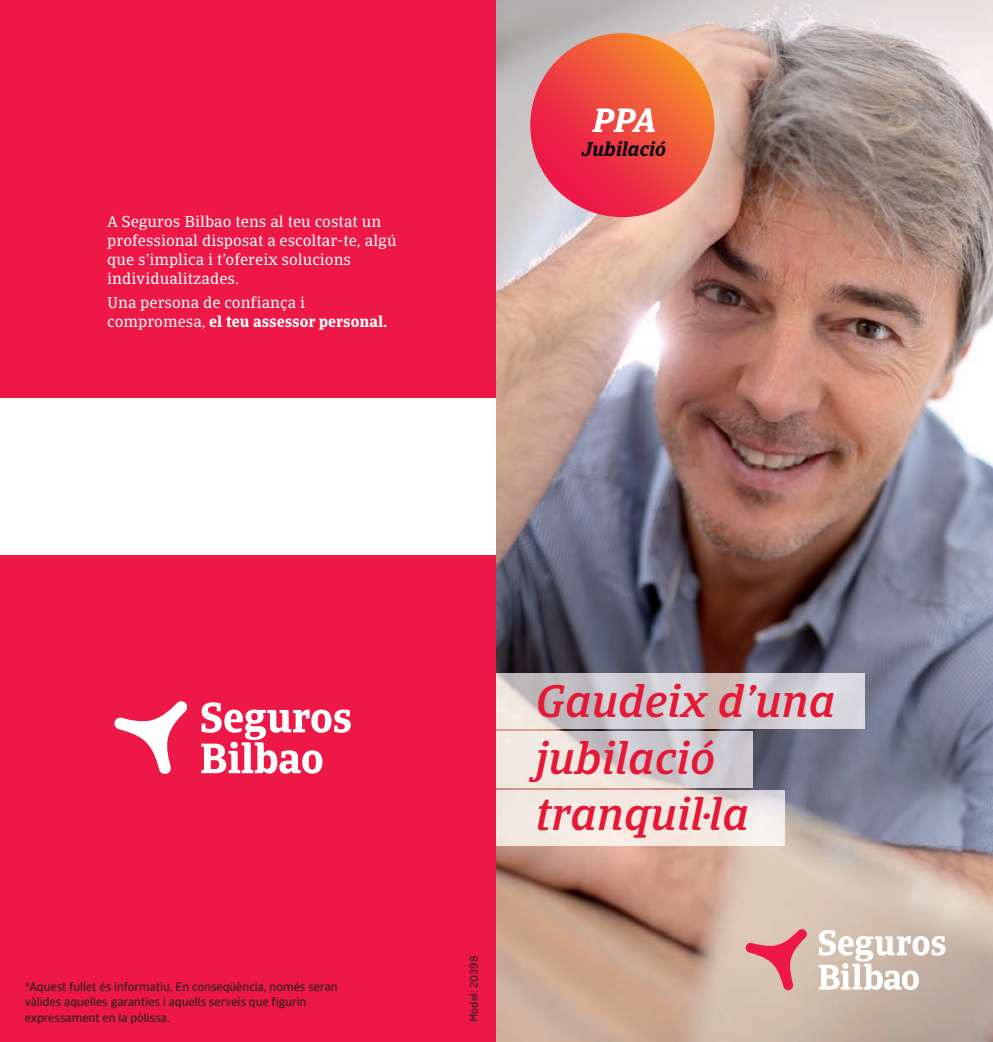
<style>
.page{position:relative;width:993px;height:1042px;background:#fff}
.page>*{position:absolute;margin:0;border:0;box-sizing:border-box;transform-origin:0 0}
.t1{font:italic 500 45.32px/56.7px "Catalana";color:#e51836}
.t2{font:italic 700 33.6px "Catalana";color:#fff}
.t3{font:italic 700 19.95px "Catalana";letter-spacing:-.01em;color:#0f0b13}
.t4{font:15.75px/18.9px "Catalana";color:#fff}
.t5{font:12.25px/15.8px "Catalana Sans";color:#231f20}
.t6{font:11.03px "Catalana Sans";color:#231f20}
.s1{font-weight:700}
</style>
<div class="page">
<img style="left:495px;top:0;width:497px;height:1042px">
<img style="left:495px;top:673px;width:369px;height:56px">
<img style="left:495px;top:732px;width:257px;height:55px">
<img style="left:495px;top:790px;width:288px;height:55px">
<svg style="left:818px;top:930px;width:127px;height:60px"></svg>
<svg style="left:745px;top:928px;width:62px;height:63px;background:#de8f91"></svg>
<div style="left:0;top:0;width:495px;height:1042px;background:#ed1845"></div>
<div style="left:0;top:398px;width:496px;height:156px;background:#fff"></div>
<svg style="left:201px;top:702px;width:149px;height:71px"></svg>
<svg style="left:114px;top:701px;width:74px;height:73px"></svg>
<svg style="left:530px;top:33px;width:184px;height:184px;background:#ef493d"></svg>
<p class="t4" style="left:107px;top:212px;width:291px">A Seguros Bilbao tens al teu costat un professional disposat a escoltar-te, algú que s’implica i t’ofereix solucions individualitzades.</p>
<p class="t4" style="left:107px;top:292px;width:281px">Una persona de confiança i compromesa, <span class="s1">el teu assessor personal.</span></p>
<h2 class="t2" style="left:592px;top:100px;width:65px">PPA</h2>
<p class="t3" style="left:582px;top:137px;width:86px">Jubilació</p>
<p class="t5" style="left:25px;top:978px;width:314px">*Aquest fullet és informatiu. En conseqüència, només seran vàlides aquelles garanties i aquells serveis que figurin expressament en la pòlissa.</p>
<p class="t6" style="left:467px;top:1021px;width:67px;rotate:-90deg">Model: 20398</p>
<h1 class="t1" style="left:535px;top:672px;width:301px">Gaudeix d’una jubilació tranquil·la</h1>
</div>
